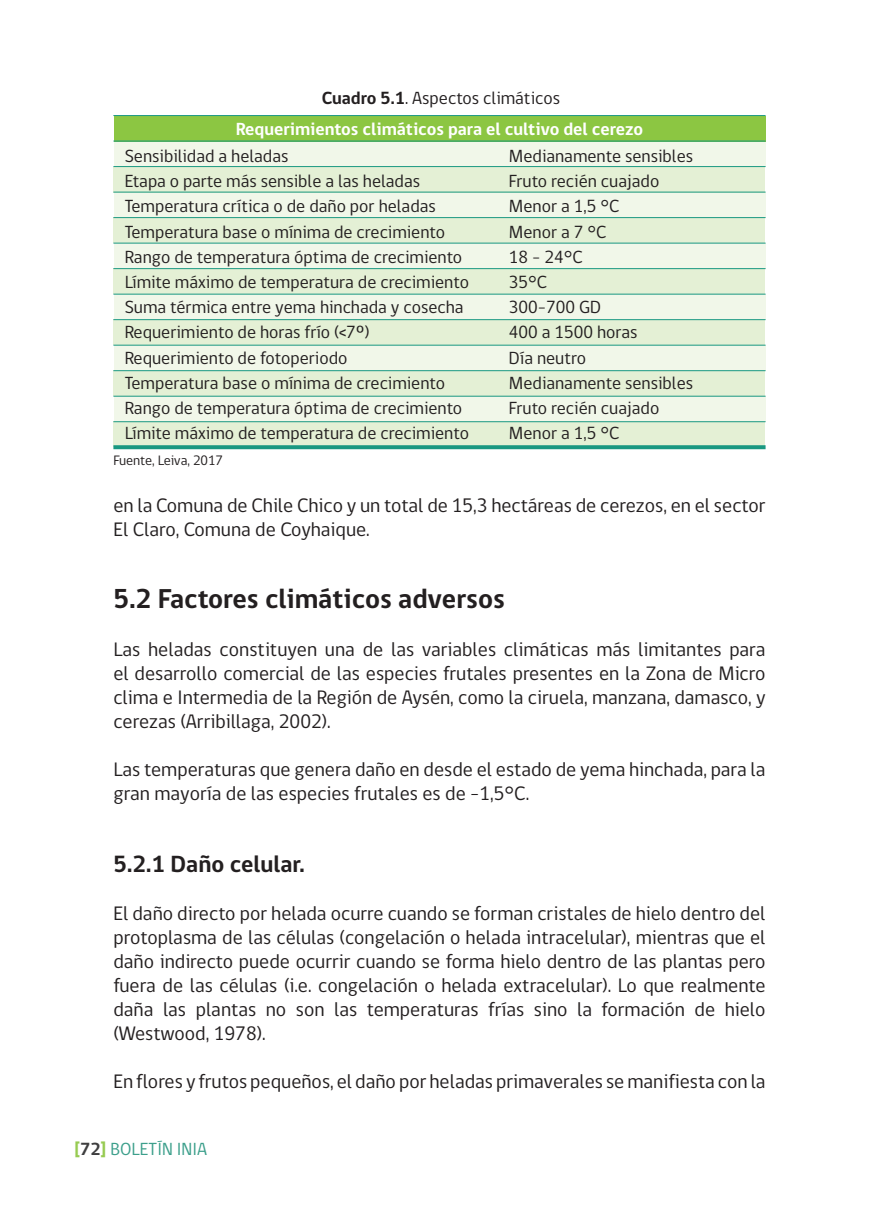
<style>
.page{position:relative;width:879px;height:1219px;background:#fff}
.page>*{position:absolute;margin:0;border:0;box-sizing:border-box;transform-origin:0 0}
.t1{font:700 28px "gob CL";color:#231f20}
.t2{font:700 24px "gob CL";color:#231f20}
.t3{font:20px/24px "gob CL";color:#231f20}
.t4{font:18px "gob CL";color:#231f20}
.t5{font:700 18px "gob CL";color:#fff}
.t6{font:18px "gob CL";color:#3c9f8b}
.t7{font:14px "gob CL";color:#231f20}
.s1{font-weight:700}
.s2{font-weight:700;color:#97cb52}
.s3{font-weight:700;color:#3e3e3f}
</style>
<div class="page">
<div style="left:113px;top:421px;width:651px;height:26px;background:#e4f0d5"></div>
<div style="left:114px;top:396px;width:651px;height:25px;background:#f1f7e9"></div>
<div style="left:113px;top:370px;width:651px;height:26px;background:#e4f0d5"></div>
<div style="left:114px;top:345px;width:651px;height:26px;background:#f1f7e9"></div>
<div style="left:113px;top:319px;width:651px;height:26px;background:#e4f0d5"></div>
<div style="left:114px;top:294px;width:651px;height:25px;background:#f1f7e9"></div>
<div style="left:113px;top:268px;width:651px;height:26px;background:#e4f0d5"></div>
<div style="left:114px;top:243px;width:651px;height:26px;background:#f1f7e9"></div>
<div style="left:113px;top:217px;width:651px;height:26px;background:#e4f0d5"></div>
<div style="left:114px;top:192px;width:651px;height:26px;background:#f1f7e9"></div>
<div style="left:113px;top:167px;width:651px;height:25px;background:#e4f0d5"></div>
<div style="left:114px;top:141px;width:651px;height:26px;background:#f1f7e9"></div>
<div style="left:114px;top:116px;width:651px;height:26px;background:#8cc642"></div>
<hr style="left:113px;top:115px;width:652px;height:1px;background:#199881">
<hr style="left:113px;top:141px;width:652px;height:1px;background:#199881">
<hr style="left:113px;top:166px;width:652px;height:1px;background:#199881">
<hr style="left:113px;top:192px;width:652px;height:1px;background:#199881">
<hr style="left:113px;top:217px;width:652px;height:1px;background:#199881">
<hr style="left:113px;top:243px;width:652px;height:1px;background:#199881">
<hr style="left:113px;top:268px;width:652px;height:1px;background:#199881">
<hr style="left:113px;top:294px;width:652px;height:1px;background:#199881">
<hr style="left:113px;top:319px;width:652px;height:1px;background:#199881">
<hr style="left:113px;top:345px;width:652px;height:1px;background:#199881">
<hr style="left:113px;top:370px;width:652px;height:1px;background:#199881">
<hr style="left:113px;top:396px;width:652px;height:1px;background:#199881">
<hr style="left:113px;top:421px;width:652px;height:1px;background:#199881">
<svg style="left:113px;top:445px;width:652px;height:4px;background:#249d85"></svg>
<p class="t4" style="left:322px;top:86px;width:240px"><span class="s1">Cuadro 5.1</span>. Aspectos climáticos</p>
<p class="t5" style="left:236px;top:117px;width:409px">Requerimientos climáticos para el cultivo del cerezo</p>
<p class="t4" style="left:125px;top:144px;width:165px">Sensibilidad a heladas</p>
<p class="t4" style="left:509px;top:144px;width:186px">Medianamente sensibles</p>
<p class="t4" style="left:125px;top:169px;width:297px">Etapa o parte más sensible a las heladas</p>
<p class="t4" style="left:509px;top:169px;width:152px">Fruto recién cuajado</p>
<p class="t4" style="left:125px;top:194px;width:313px">Temperatura crítica o de daño por heladas</p>
<p class="t4" style="left:509px;top:194px;width:112px">Menor a 1,5 °C</p>
<p class="t4" style="left:125px;top:219px;width:322px">Temperatura base o mínima de crecimiento</p>
<p class="t4" style="left:509px;top:219px;width:99px">Menor a 7 °C</p>
<p class="t4" style="left:125px;top:245px;width:339px">Rango de temperatura óptima de crecimiento</p>
<p class="t4" style="left:509px;top:245px;width:75px">18 - 24°C</p>
<p class="t4" style="left:125px;top:270px;width:346px">Límite máximo de temperatura de crecimiento</p>
<p class="t4" style="left:509px;top:270px;width:40px">35°C</p>
<p class="t4" style="left:125px;top:295px;width:340px">Suma térmica entre yema hinchada y cosecha</p>
<p class="t4" style="left:509px;top:295px;width:94px">300-700 GD</p>
<p class="t4" style="left:125px;top:320px;width:246px">Requerimiento de horas frío (&lt;7º)</p>
<p class="t4" style="left:509px;top:320px;width:130px">400 a 1500 horas</p>
<p class="t4" style="left:125px;top:345px;width:224px">Requerimiento de fotoperiodo</p>
<p class="t4" style="left:509px;top:345px;width:79px">Día neutro</p>
<p class="t4" style="left:125px;top:371px;width:322px">Temperatura base o mínima de crecimiento</p>
<p class="t4" style="left:509px;top:371px;width:186px">Medianamente sensibles</p>
<p class="t4" style="left:125px;top:396px;width:339px">Rango de temperatura óptima de crecimiento</p>
<p class="t4" style="left:509px;top:396px;width:152px">Fruto recién cuajado</p>
<p class="t4" style="left:125px;top:421px;width:346px">Límite máximo de temperatura de crecimiento</p>
<p class="t4" style="left:509px;top:421px;width:112px">Menor a 1,5 °C</p>
<p class="t7" style="left:113px;top:451px;width:111px">Fuente, Leiva, 2017</p>
<p class="t3" style="left:113px;top:494px;width:654px">en la Comuna de Chile Chico y un total de 15,3 hectáreas de cerezos, en el sector<br>El Claro, Comuna de Coyhaique.</p>
<h1 class="t1" style="left:113px;top:579px;width:393px">5.2 Factores climáticos adversos</h1>
<p class="t3" style="left:113px;top:638px;width:653px;text-align:justify">Las heladas constituyen una de las variables climáticas más limitantes para el desarrollo comercial de las especies frutales presentes en la Zona de Micro clima e Intermedia de la Región de Aysén, como la ciruela, manzana, damasco, y cerezas (Arribillaga, 2002).</p>
<p class="t3" style="left:113px;top:758px;width:654px">Las temperaturas que genera daño en desde el estado de yema hinchada, para la gran mayoría de las especies frutales es de -1,5°C.</p>
<p class="t2" style="left:113px;top:847px;width:193px">5.2.1 Daño celular.</p>
<p class="t3" style="left:113px;top:902px;width:653px;text-align:justify">El daño directo por helada ocurre cuando se forman cristales de hielo dentro del protoplasma de las células (congelación o helada intracelular), mientras que el daño indirecto puede ocurrir cuando se forma hielo dentro de las plantas pero fuera de las células (i.e. congelación o helada extracelular). Lo que realmente daña las plantas no son las temperaturas frías sino la formación de hielo (Westwood, 1978).</p>
<p class="t3" style="left:113px;top:1070px;width:654px">En flores y frutos pequeños, el daño por heladas primaverales se manifiesta con la</p>
<p class="t6" style="left:74px;top:1136px;width:134px"><span class="s2">[</span><span class="s3">72</span><span class="s2">]</span> BOLETÍN INIA</p>
</div>
